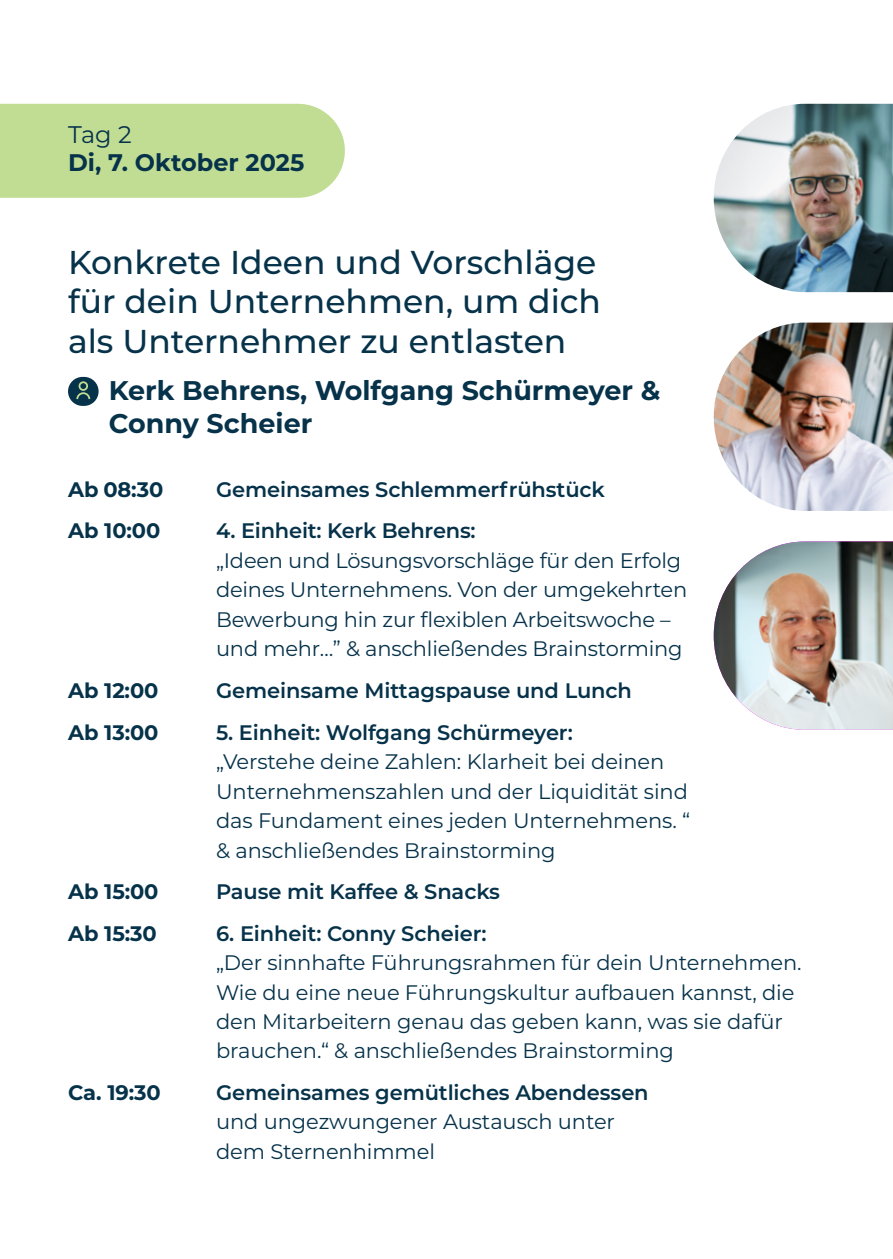
<style>
.page{position:relative;width:893px;height:1259px;background:#fff}
.page>*{position:absolute;margin:0;border:0;box-sizing:border-box;transform-origin:0 0}
.t1{font:500 33px/39.6px "Montserrat";color:#06324a}
.t2{font:700 27px/32.4px "Montserrat";color:#06324a}
.t3{font:700 24px "Montserrat";color:#06324a}
.t4{font:24px "Montserrat";color:#06324a}
.t5{font:21px/29.4px "Montserrat";letter-spacing:-.005em;color:#06324a}
.t6{font:600 21px "Montserrat";letter-spacing:-.005em;color:#06324a}
.t7{font:700 21px "Montserrat";letter-spacing:-.005em;color:#06324a}
</style>
<div class="page">
<div style="left:68px;top:377px;width:31px;height:29px;background:#06324a;border-radius:14px"></div>
<div style="left:79px;top:381px;width:9px;height:10px;border:2px solid #c1dd94;border-radius:50%"></div>
<svg style="left:76px;top:392px;width:15px;height:8px"></svg>
<div style="left:0;top:104px;width:345px;height:94px;background:#c1dd94"></div>
<img style="left:714px;top:322px;width:179px;height:189px">
<img style="left:714px;top:541px;width:179px;height:189px">
<img style="left:714px;top:104px;width:179px;height:188px">
<p class="t4" style="left:68px;top:117px;width:65px">Tag 2</p>
<p class="t3" style="left:68px;top:145px;width:238px">Di, 7. Oktober 2025</p>
<h1 class="t1" style="left:68px;top:241px;width:534px">Konkrete Ideen und Vorschläge für dein Unternehmen, um dich als Unternehmer zu entlasten</h1>
<p class="t2" style="left:109px;top:373px;width:553px">Kerk Behrens, Wolfgang Schürmeyer &amp;<br>Conny Scheier</p>
<p class="t7" style="left:68px;top:474px;width:97px">Ab 08:30</p>
<p class="t6" style="left:216px;top:474px;width:390px">Gemeinsames Schlemmerfrühstück</p>
<p class="t6" style="left:216px;top:516px;width:261px">4. Einheit: Kerk Behrens:</p>
<p class="t5" style="left:216px;top:545px;width:473px">„Ideen und Lösungsvorschläge für den Erfolg deines Unternehmens. Von der umgekehrten Bewerbung hin zur flexiblen Arbeitswoche – und mehr…” &amp; anschließendes Brainstorming</p>
<p class="t7" style="left:68px;top:516px;width:94px">Ab 10:00</p>
<p class="t7" style="left:68px;top:676px;width:92px">Ab 12:00</p>
<p class="t6" style="left:216px;top:676px;width:417px">Gemeinsame Mittagspause und Lunch</p>
<p class="t6" style="left:216px;top:717px;width:358px">5. Einheit: Wolfgang Schürmeyer:</p>
<p class="t5" style="left:216px;top:746px;width:476px">„Verstehe deine Zahlen: Klarheit bei deinen Unternehmenszahlen und der Liquidität sind das Fundament eines jeden Unternehmens. “ &amp; anschließendes Brainstorming</p>
<p class="t7" style="left:68px;top:717px;width:92px">Ab 13:00</p>
<p class="t7" style="left:68px;top:876px;width:92px">Ab 15:00</p>
<p class="t6" style="left:216px;top:877px;width:286px">Pause mit Kaffee &amp; Snacks</p>
<p class="t6" style="left:216px;top:918px;width:272px">6. Einheit: Conny Scheier:</p>
<p class="t5" style="left:216px;top:947px;width:587px">„Der sinnhafte Führungsrahmen für dein Unternehmen.<br>Wie du eine neue Führungskultur aufbauen kannst, die den Mitarbeitern genau das geben kann, was sie dafür brauchen.“ &amp; anschließendes Brainstorming</p>
<p class="t7" style="left:68px;top:918px;width:90px">Ab 15:30</p>
<p class="t7" style="left:68px;top:1077px;width:94px">Ca. 19:30</p>
<p class="t6" style="left:216px;top:1077px;width:434px">Gemeinsames gemütliches Abendessen</p>
<p class="t5" style="left:216px;top:1106px;width:400px">und ungezwungener Austausch unter dem Sternenhimmel</p>
</div>
